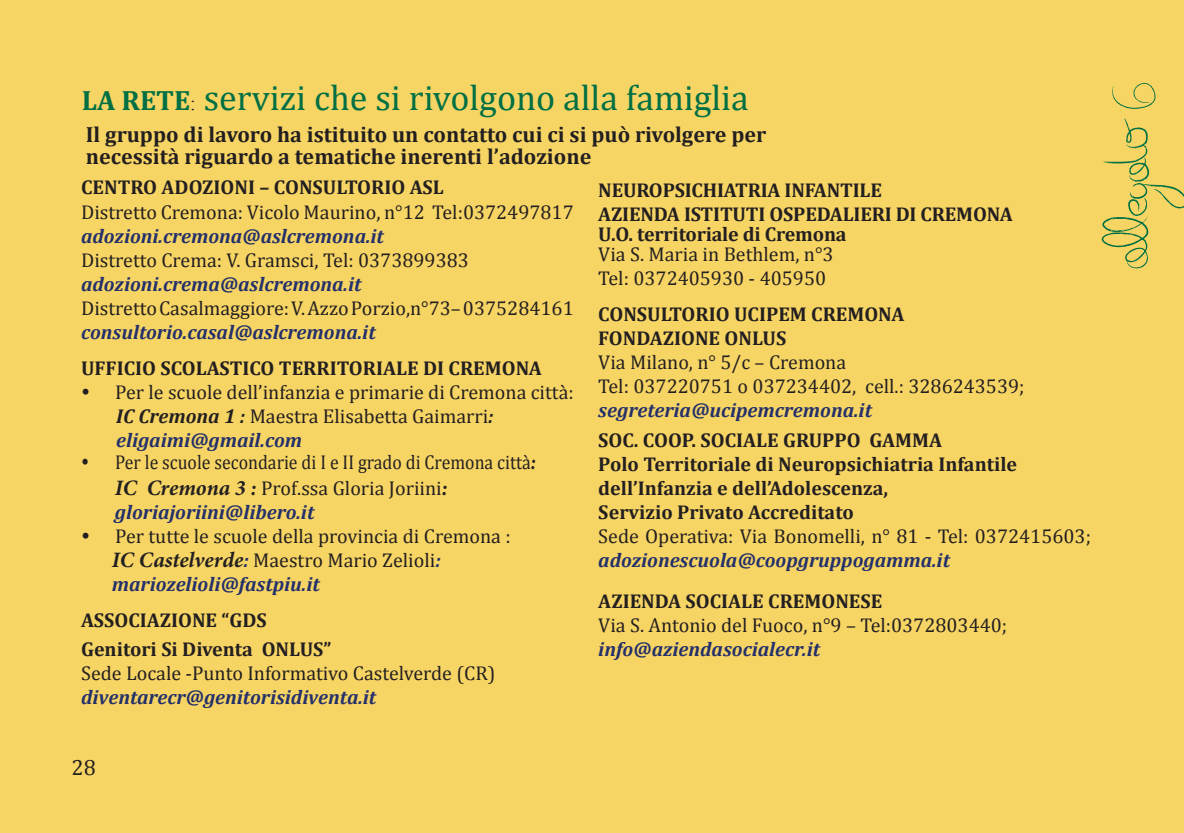
<style>
.page{position:relative;width:1184px;height:833px;background:#fff}
.page>*{position:absolute;margin:0;border:0;box-sizing:border-box;transform-origin:0 0}
.t1{font:36px "Cambria";color:#006f43}
.t2{font:700 22px/22px "Cambria";color:#231f20}
.t3{font:22px "Cambria";color:#231f20}
.t4{font:20px/24px "Cambria";color:#231f20}
.t5{font:700 20px/24px "Cambria";color:#231f20}
.t6{font:italic 700 20px "Cambria";color:#24306a}
.t7{font:20px/26px "Cambria";color:#231f20;scale:.89 1}
.s1{font-weight:700;font-size:28px}
.s2{font-family:"Times New Roman";font-size:20px;color:#231f20}
.s3{font-weight:700;font-style:italic}
.s4{font-weight:700;font-style:italic;color:#24306a}
.s5{font-family:"Minion Pro";font-weight:700;font-style:italic;font-size:22px}
</style>
<div class="page">
<div style="left:0;top:0;width:1184px;height:832px;background:#f7d564"></div>
<svg style="left:1101px;top:82px;width:83px;height:187px"></svg>
<h1 class="t1" style="left:82px;top:76px;width:669px"><span class="s1">LA RETE</span><span class="s2">:</span> servizi che si rivolgono alla famiglia</h1>
<p class="t2" style="left:86px;top:123px;width:682px">Il gruppo di lavoro ha istituito un contatto cui ci si può rivolgere per necessità riguardo a tematiche inerenti l’adozione</p>
<p class="t5" style="left:81px;top:175px;width:364px">CENTRO ADOZIONI – CONSULTORIO ASL</p>
<p class="t4" style="left:81px;top:199px;width:494px">Distretto Cremona: Vicolo Maurino, n°12 Tel:0372497817</p>
<p class="t6" style="left:81px;top:221px;width:304px">adozioni.cremona@aslcremona.it</p>
<p class="t4" style="left:81px;top:247px;width:389px">Distretto Crema: V. Gramsci, Tel: 0373899383</p>
<p class="t6" style="left:81px;top:269px;width:282px">adozioni.crema@aslcremona.it</p>
<p class="t4" style="left:81px;top:295px;width:494px">Distretto Casalmaggiore: V. Azzo Porzio,n°73– 0375284161</p>
<p class="t6" style="left:81px;top:317px;width:296px">consultorio.casal@aslcremona.it</p>
<p class="t5" style="left:81px;top:355px;width:462px">UFFICIO SCOLASTICO TERRITORIALE DI CREMONA</p>
<p class="t4" style="left:115px;top:379px;width:460px">Per le scuole dell’infanzia e primarie di Cremona città:<br><span class="s3">IC Cremona 1 :</span> Maestra Elisabetta Gaimarri<span class="s3">: </span><span class="s4">eligaimi@gmail.com</span></p>
<p class="t7" style="left:115px;top:448px;width:474px">Per le scuole secondarie di I e II grado di Cremona città<span class="s5">:<br>IC Cremona 3 :</span> Prof.ssa Gloria Joriini<span class="s5">:</span></p>
<p class="t6" style="left:115px;top:497px;width:201px">gloriajoriini@libero.it</p>
<p class="t4" style="left:112px;top:523px;width:400px">Per tutte le scuole della provincia di Cremona :<br><span class="s5">IC Castelverde</span><span class="s4">:</span> Maestro Mario Zelioli<span class="s4">: mariozelioli@fastpiu.it</span></p>
<p class="t5" style="left:81px;top:604px;width:252px;line-height:28.8px">ASSOCIAZIONE “GDS<br>Genitori Si Diventa ONLUS”</p>
<p class="t4" style="left:81px;top:660px;width:416px">Sede Locale -Punto Informativo Castelverde (CR)</p>
<p class="t6" style="left:81px;top:682px;width:297px">diventarecr@genitorisidiventa.it</p>
<p class="t5" style="left:598px;top:177px;width:416px">NEUROPSICHIATRIA INFANTILE<br>AZIENDA ISTITUTI OSPEDALIERI DI CREMONA</p>
<p class="t5" style="left:598px;top:221px;width:250px">U.O. territoriale di Cremona</p>
<p class="t4" style="left:598px;top:242px;width:237px">Via S. Maria in Bethlem, n°3<br>Tel: 0372405930 - 405950</p>
<p class="t5" style="left:598px;top:301px;width:308px">CONSULTORIO UCIPEM CREMONA<br>FONDAZIONE ONLUS</p>
<p class="t4" style="left:598px;top:350px;width:428px">Via Milano, n° 5/c – Cremona<br>Tel: 037220751 o 037234402, cell.: 3286243539;</p>
<p class="t6" style="left:598px;top:395px;width:275px">segreteria@ucipemcremona.it</p>
<p class="t5" style="left:598px;top:427px;width:420px">SOC. COOP. SOCIALE GRUPPO GAMMA<br>Polo Territoriale di Neuropsichiatria Infantile dell’Infanzia e dell’Adolescenza,<br>Servizio Privato Accreditato</p>
<p class="t4" style="left:598px;top:524px;width:494px">Sede Operativa: Via Bonomelli, n° 81 - Tel: 0372415603;</p>
<p class="t6" style="left:598px;top:545px;width:353px">adozionescuola@coopgruppogamma.it</p>
<p class="t5" style="left:598px;top:588px;width:285px">AZIENDA SOCIALE CREMONESE</p>
<p class="t4" style="left:598px;top:612px;width:410px">Via S. Antonio del Fuoco, n°9 – Tel:0372803440;</p>
<p class="t6" style="left:598px;top:634px;width:223px">info@aziendasocialecr.it</p>
<p class="t3" style="left:71px;top:753px;width:26px">28</p>
</div>
